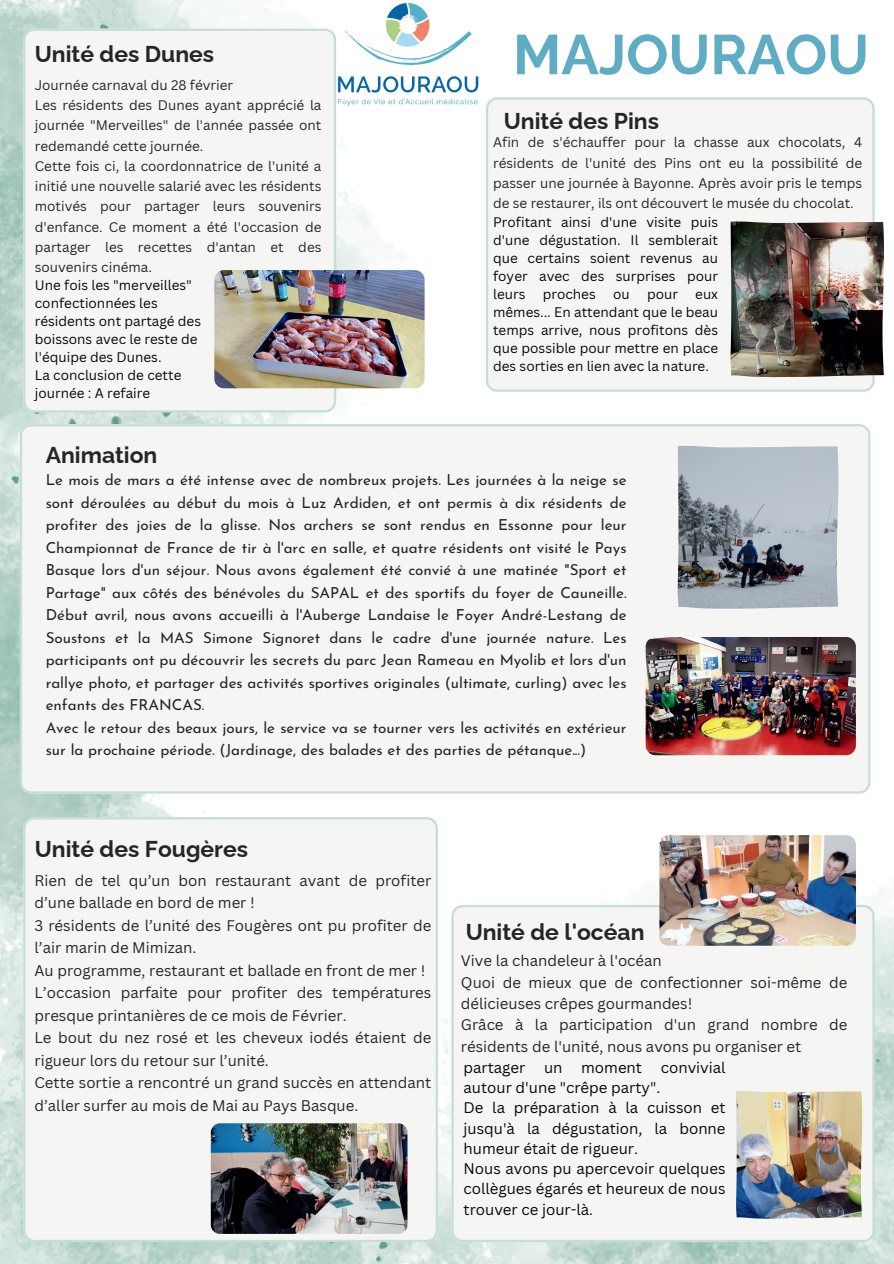
<style>
.page{position:relative;width:894px;height:1264px;background:#fff}
.page>*{position:absolute;margin:0;border:0;box-sizing:border-box;transform-origin:0 0}
.t1{font:700 55.8px "Raleway";color:#5eadc4}
.t2{font:700 22.8px "Raleway";color:#272524}
.t3{font:15.15px/22.5px "Josefin Sans";color:#272524}
.t4{font:15px/22.5px "Canva Sans";color:#272524}
.t5{font:15px/20.2px "Canva Sans";color:#080704}
.t6{font:13.5px/20.2px "Canva Sans";color:#272524;text-align:justify}
.t7{font:13.5px/18px "Canva Sans";color:#080704;text-align:justify}
</style>
<div class="page">
<img style="left:527px;top:709px;width:366px;height:554px">
<img style="left:0;top:793px;width:527px;height:470px">
<img style="left:0;top:632px;width:393px;height:458px">
<img style="left:0;top:0;width:424px;height:632px">
<div style="left:23px;top:29px;width:313px;height:383px;background:#f5f6f3"></div>
<div style="left:20px;top:424px;width:849px;height:369px;background:#f5f6f3"></div>
<div style="left:23px;top:817px;width:414px;height:424px;background:#f5f6f3"></div>
<div style="left:486px;top:97px;width:388px;height:295px;background:#f5f6f3"></div>
<img style="left:645px;top:637px;width:210px;height:118px;border-radius:10px">
<img style="left:730px;top:221px;width:153px;height:156px">
<div style="left:451px;top:905px;width:423px;height:336px;background:#f5f6f3"></div>
<img style="left:659px;top:835px;width:196px;height:110px;border-radius:9px">
<img style="left:735px;top:1090px;width:126px;height:128px">
<img style="left:211px;top:1123px;width:196px;height:110px;border-radius:9px">
<img style="left:336px;top:4px;width:143px;height:101px">
<img style="left:677px;top:446px;width:161px;height:163px">
<img style="left:214px;top:270px;width:210px;height:118px;border-radius:10px">
<h2 class="t2" style="left:35px;top:36px;width:181px">Unité des Dunes</h2>
<p class="t6" style="left:35px;top:75px;width:288px;text-align:left">Journée carnaval du 28 février<br>Les résidents des Dunes ayant apprécié la journée "Merveilles" de l'année passée ont redemandé cette journée.<br>Cette fois ci, la coordonnatrice de l'unité a initié une nouvelle salarié avec les résidents motivés pour partager leurs souvenirs d'enfance. Ce moment a été l'occasion de partager les recettes d'antan et des souvenirs cinéma.</p>
<p class="t7" style="left:35px;top:276px;width:168px;text-align:left">Une fois les "merveilles" confectionnées les résidents ont partagé des boissons avec le reste de l'équipe des Dunes.<br>La conclusion de cette journée : A refaire</p>
<h2 class="t2" style="left:46px;top:437px;width:113px">Animation</h2>
<h1 class="t1" style="left:513px;top:10px;width:357px">MAJOURAOU</h1>
<h2 class="t2" style="left:503px;top:103px;width:157px">Unité des Pins</h2>
<p class="t6" style="left:493px;top:132px;width:370px">Afin de s'échauffer pour la chasse aux chocolats, 4 résidents de l'unité des Pins ont eu la possibilité de passer une journée à Bayonne. Après avoir pris le temps de se restaurer, ils ont découvert le musée du chocolat.</p>
<p class="t7" style="left:493px;top:213px;width:226px">Profitant ainsi d'une visite puis d'une dégustation. Il semblerait que certains soient revenus au foyer avec des surprises pour leurs</p>
<p class="t7" style="left:542px;top:285px;width:54px">proches</p>
<p class="t7" style="left:613px;top:285px;width:18px">ou</p>
<p class="t7" style="left:647px;top:285px;width:32px">pour</p>
<p class="t7" style="left:493px;top:285px;width:226px;text-indent:202px">eux mêmes... En attendant que le beau temps arrive, nous profitons dès que possible pour mettre en place des sorties en lien avec la nature.</p>
<p class="t3" style="left:46px;top:467px;width:582px">Le mois de mars a été intense avec de nombreux projets. Les journées à la neige se sont déroulées au début du mois à Luz Ardiden, et ont permis à dix résidents de profiter des joies de la glisse. Nos archers se sont rendus en Essonne pour leur Championnat de France de tir à l'arc en salle, et quatre résidents ont visité le Pays Basque lors d'un séjour. Nous avons également été convié à une matinée "Sport et Partage" aux côtés des bénévoles du SAPAL et des sportifs du foyer de Cauneille.<br>Début avril, nous avons accueilli à l'Auberge Landaise le Foyer André-Lestang de Soustons et la MAS Simone Signoret dans le cadre d'une journée nature. Les participants ont pu découvrir les secrets du parc Jean Rameau en Myolib et lors d'un rallye photo, et partager des activités sportives originales (ultimate, curling) avec les enfants des FRANCAS.<br>Avec le retour des beaux jours, le service va se tourner vers les activités en extérieur sur la prochaine période. (Jardinage, des balades et des parties de pétanque...)</p>
<h2 class="t2" style="left:35px;top:830px;width:215px">Unité des Fougères</h2>
<p class="t4" style="left:34px;top:869px;width:398px">Rien de tel qu’un bon restaurant avant de profiter d’une ballade en bord de mer !<br>3 résidents de l’unité des Fougères ont pu profiter de l’air marin de Mimizan.<br>Au programme, restaurant et ballade en front de mer !<br>L’occasion parfaite pour profiter des températures presque printanières de ce mois de Février.<br>Le bout du nez rosé et les cheveux iodés étaient de rigueur lors du retour sur l’unité.<br>Cette sortie a rencontré un grand succès en attendant d’aller surfer au mois de Mai au Pays Basque.</p>
<h2 class="t2" style="left:465px;top:913px;width:180px">Unité de l'océan</h2>
<p class="t4" style="left:461px;top:950px;width:388px;line-height:21.3px">Vive la chandeleur à l'océan<br>Quoi de mieux que de confectionner soi-même de délicieuses crêpes gourmandes!<br>Grâce à la participation d'un grand nombre de résidents de l'unité, nous avons pu organiser et</p>
<p class="t5" style="left:463px;top:1057px;width:263px">partager un moment convivial autour d'une "crêpe party".<br>De la préparation à la cuisson et jusqu'à la dégustation, la bonne humeur était de rigueur.<br>Nous avons pu apercevoir quelques collègues égarés et heureux de nous trouver ce jour-là.</p>
</div>
